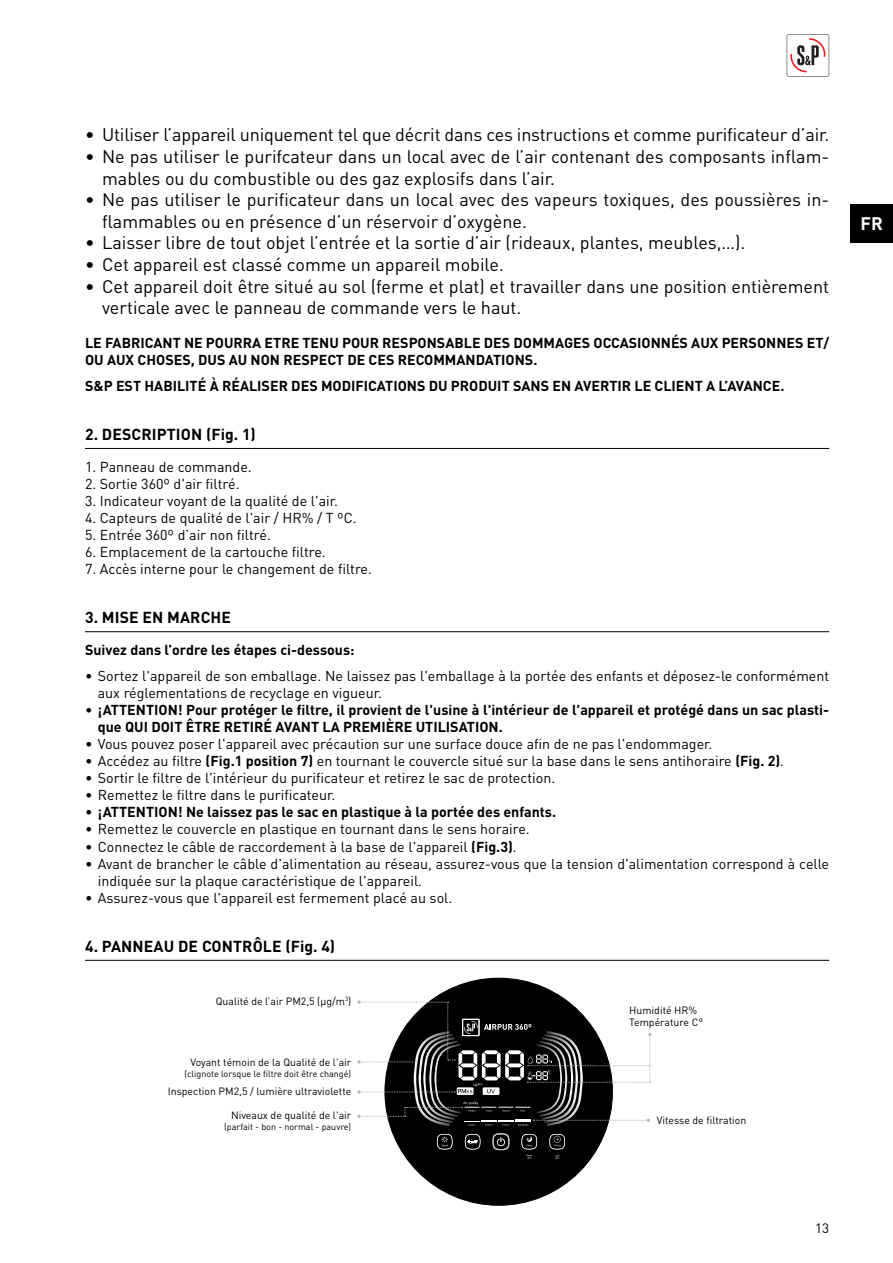
<style>
.page{position:relative;width:893px;height:1263px;background:#fff}
.page>*{position:absolute;margin:0;border:0;box-sizing:border-box;transform-origin:0 0}
.t1{font:18px/21.6px "DIN Pro";color:#000}
.t2{font:700 18px "DIN Pro";color:#fff}
.t3{font:700 15.75px "DIN Pro";letter-spacing:.01em;color:#000}
.t4{font:14.25px/17.1px "DIN Pro";color:#000}
.t5{font:700 14.25px/17.1px "DIN Pro";color:#000}
.t6{font:13.5px "DIN Pro";color:#000}
.t7{font:10.5px/12px "DIN Pro";color:#000}
.t8{font:9px "DIN Pro";color:#000}
.s1{font-weight:400}
.s2{font-weight:700}
</style>
<div class="page">
<svg style="left:787px;top:34px;width:42px;height:43px"></svg>
<div style="left:850px;top:204px;width:43px;height:38px;background:#000"></div>
<hr style="left:85px;top:448px;width:744px;height:1px;background:#000">
<hr style="left:85px;top:631px;width:744px;height:1px;background:#000">
<hr style="left:85px;top:960px;width:744px;height:1px;background:#000">
<div style="left:385px;top:978px;width:227px;height:227px;background:#000;border-radius:50%"></div>
<svg style="left:492px;top:1133px;width:17px;height:17px"></svg>
<svg style="left:521px;top:1134px;width:16px;height:25px"></svg>
<svg style="left:549px;top:1134px;width:16px;height:25px"></svg>
<svg style="left:437px;top:1134px;width:16px;height:15px"></svg>
<svg style="left:465px;top:1134px;width:15px;height:15px"></svg>
<svg style="left:357px;top:1000px;width:294px;height:126px"></svg>
<p class="t1" style="left:85px;top:126px;width:746px">• Utiliser l’appareil uniquement tel que décrit dans ces instructions et comme purificateur d’air.</p>
<p class="t1" style="left:102px;top:148px;width:729px;text-indent:-17px">• Ne pas utiliser le purifcateur dans un local avec de l’air contenant des composants inflam&shy;mables ou du combustible ou des gaz explosifs dans l’air.</p>
<p class="t1" style="left:102px;top:191px;width:729px;text-indent:-17px">• Ne pas utiliser le purificateur dans un local avec des vapeurs toxiques, des poussières in&shy;flammables ou en présence d’un réservoir d’oxygène.</p>
<p class="t1" style="left:85px;top:234px;width:662px">• Laisser libre de tout objet l’entrée et la sortie d’air (rideaux, plantes, meubles,…).</p>
<p class="t1" style="left:85px;top:256px;width:420px">• Cet appareil est classé comme un appareil mobile.</p>
<p class="t1" style="left:102px;top:277px;width:729px;text-indent:-17px">• Cet appareil doit être situé au sol (ferme et plat) et travailler dans une position entièrement verticale avec le panneau de commande vers le haut.</p>
<p class="t5" style="left:85px;top:336px;width:746px">LE FABRICANT NE POURRA ETRE TENU POUR RESPONSABLE DES DOMMAGES OCCASIONNÉS AUX PERSONNES ET/<br>OU AUX CHOSES, DUS AU NON RESPECT DE CES RECOMMANDATIONS.</p>
<p class="t5" style="left:85px;top:379px;width:701px">S&amp;P EST HABILITÉ À RÉALISER DES MODIFICATIONS DU PRODUIT SANS EN AVERTIR LE CLIENT A L’AVANCE.</p>
<p class="t3" style="left:85px;top:428px;width:172px">2. DESCRIPTION (Fig. 1)</p>
<p class="t4" style="left:85px;top:460px;width:168px">1. Panneau de commande.</p>
<p class="t4" style="left:85px;top:477px;width:156px">2. Sortie 360º d'air filtré.</p>
<p class="t4" style="left:85px;top:494px;width:254px">3. Indicateur voyant de la qualité de l'air.</p>
<p class="t4" style="left:85px;top:511px;width:273px">4. Capteurs de qualité de l'air / HR% / T ºC.</p>
<p class="t4" style="left:85px;top:528px;width:187px">5. Entrée 360º d’air non filtré.</p>
<p class="t4" style="left:85px;top:545px;width:242px">6. Emplacement de la cartouche filtre.</p>
<p class="t4" style="left:85px;top:562px;width:288px">7. Accès interne pour le changement de filtre.</p>
<p class="t3" style="left:85px;top:612px;width:147px">3. MISE EN MARCHE</p>
<p class="t5" style="left:85px;top:643px;width:271px">Suivez dans l’ordre les étapes ci-dessous:</p>
<p class="t4" style="left:98px;top:668px;width:733px;text-indent:-13px">• Sortez l'appareil de son emballage. Ne laissez pas l'emballage à la portée des enfants et déposez-le conformément aux réglementations de recyclage en vigueur.</p>
<p class="t5" style="left:98px;top:703px;width:733px;text-indent:-13px"><span class="s1">•</span> ¡ATTENTION! Pour protéger le filtre, il provient de l'usine à l'intérieur de l'appareil et protégé dans un sac plasti&shy;que QUI DOIT ÊTRE RETIRÉ AVANT LA PREMIÈRE UTILISATION.</p>
<p class="t4" style="left:85px;top:737px;width:629px">• Vous pouvez poser l'appareil avec précaution sur une surface douce afin de ne pas l'endommager.</p>
<p class="t4" style="left:85px;top:754px;width:701px">• Accédez au filtre <span class="s2">(Fig.1 position 7)</span> en tournant le couvercle situé sur la base dans le sens antihoraire <span class="s2">(Fig. 2)</span>.</p>
<p class="t4" style="left:85px;top:771px;width:472px">• Sortir le filtre de l'intérieur du purificateur et retirez le sac de protection.</p>
<p class="t4" style="left:85px;top:788px;width:252px">• Remettez le filtre dans le purificateur.</p>
<p class="t5" style="left:85px;top:805px;width:473px"><span class="s1">•</span> ¡ATTENTION! Ne laissez pas le sac en plastique à la portée des enfants.</p>
<p class="t4" style="left:85px;top:822px;width:446px">• Remettez le couvercle en plastique en tournant dans le sens horaire.</p>
<p class="t4" style="left:85px;top:839px;width:433px">• Connectez le câble de raccordement à la base de l'appareil <span class="s2">(Fig.3)</span>.</p>
<p class="t4" style="left:98px;top:857px;width:733px;text-indent:-13px">• Avant de brancher le câble d'alimentation au réseau, assurez-vous que la tension d'alimentation correspond à celle indiquée sur la plaque caractéristique de l'appareil.</p>
<p class="t4" style="left:85px;top:891px;width:369px">• Assurez-vous que l'appareil est fermement placé au sol.</p>
<p class="t3" style="left:85px;top:940px;width:252px">4. PANNEAU DE CONTRÔLE (Fig. 4)</p>
<p class="t7" style="left:216px;top:996px;width:137px">Qualité de l’air PM2,5 (μg/m<sup>3</sup>)</p>
<p class="t7" style="left:190px;top:1057px;width:162px">Voyant témoin de la Qualité de l'air</p>
<p class="t8" style="left:184px;top:1070px;width:168px">(clignote lorsque le filtre doit être changé)</p>
<p class="t7" style="left:168px;top:1086px;width:185px">Inspection PM2,5 / lumière ultraviolette</p>
<p class="t7" style="left:231px;top:1111px;width:122px">Niveaux de qualité de l'air</p>
<p class="t8" style="left:224px;top:1124px;width:129px">(parfait - bon - normal - pauvre)</p>
<p class="t7" style="left:629px;top:1005px;width:76px">Humidité HR%<br>Température C°</p>
<p class="t7" style="left:657px;top:1115px;width:91px">Vitesse de filtration</p>
<p class="t2" style="left:860px;top:217px;width:24px">FR</p>
<p class="t6" style="left:815px;top:1223px;width:16px">13</p>
</div>
